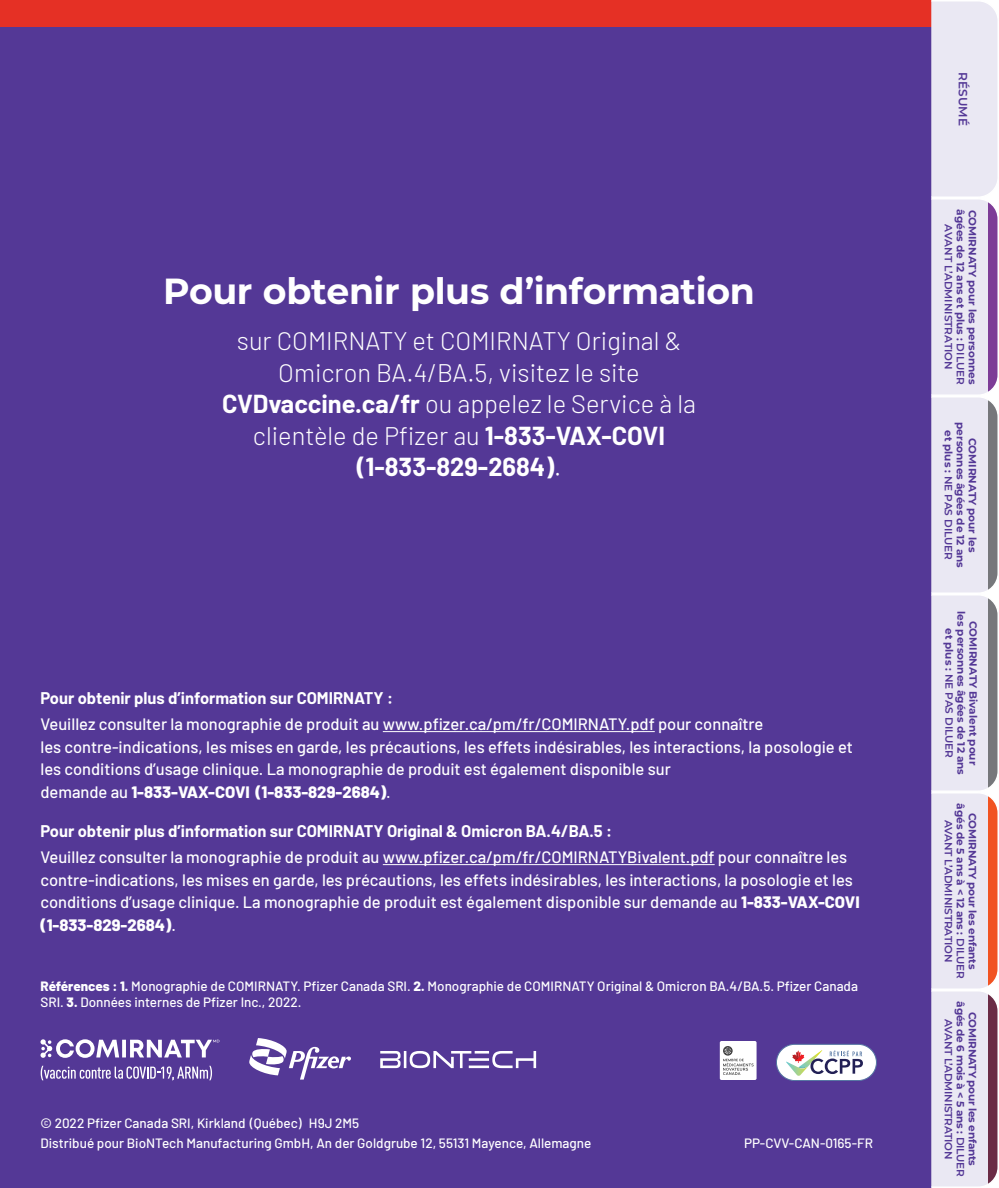
<style>
.page{position:relative;width:999px;height:1188px;background:#fff}
.page>*{position:absolute;margin:0;border:0;box-sizing:border-box;transform-origin:0 0}
.Body_Copy{font:700 36.3px "Montserrat";letter-spacing:-.01em;color:#fff}
.Body_Copy-2{font:300 25.35px/31.5px "Barlow";color:#fff;text-align:center}
.Body{font:500 16.5px/22.5px "Barlow";color:#fff}
.Body-2{font:700 16.5px "Barlow";color:#fff}
.Body-3{font:500 13.5px/16.2px "Barlow";color:#fff}
.t1{font:600 12px "Montserrat";color:#543896}
.t2{font:700 10.5px/12px "Montserrat";color:#543896;text-align:center}
.t3{font:700 10.5px/12px "Montserrat";letter-spacing:-.02em;color:#543896;text-align:center}
.t4{font:600 10.5px "Montserrat";color:#543896}
.s1{font-weight:700}
.s2{font-weight:800}
.s3{font-weight:600}
</style>
<div class="page">
<div style="left:0;top:0;width:933px;height:1188px;background:#543896"></div>
<div style="left:0;top:0;width:933px;height:27px;background:#e53025"></div>
<hr style="left:383px;top:731px;width:272px;height:1px;background:#fff">
<hr style="left:383px;top:864px;width:332px;height:1px;background:#fff">
<svg style="left:41px;top:1066px;width:171px;height:15px"></svg>
<svg style="left:41px;top:1039px;width:178px;height:19px"></svg>
<svg style="left:380px;top:1051px;width:156px;height:17px"></svg>
<svg style="left:249px;top:1038px;width:102px;height:42px"></svg>
<div style="left:776px;top:1044px;width:100px;height:36px;background:#fff;border-radius:18px"></div>
<div style="left:776px;top:1044px;width:101px;height:36px;border:1px solid #5576a2;border-radius:18px"></div>
<svg style="left:786px;top:1050px;width:77px;height:26px"></svg>
<div style="left:720px;top:1041px;width:37px;height:39px;background:#fff;border-radius:2px"></div>
<svg style="left:723px;top:1047px;width:31px;height:28px"></svg>
<svg style="left:931px;top:0;width:67px;height:1188px;background:#e0d8e3"></svg>
<p class="Body_Copy" style="left:163px;top:265px;width:593px">Pour obtenir plus d’information</p>
<p class="Body_Copy-2" style="left:222px;top:324px;width:475px">sur COMIRNATY et COMIRNATY Original &amp; Omicron BA.4/BA.5, visitez le site <span class="s1">CVDvaccine.ca/fr</span> ou appelez le Service à la clientèle de Pfizer au <span class="s1">1-833-VAX-COVI (1-833-829-2684)</span>.</p>
<p class="Body-2" style="left:40px;top:686px;width:354px">Pour obtenir plus d’information sur COMIRNATY :</p>
<p class="Body" style="left:40px;top:712px;width:814px">Veuillez consulter la monographie de produit au www.pfizer.ca/pm/fr/COMIRNATY.pdf pour connaître<br>les contre-indications, les mises en garde, les précautions, les effets indésirables, les interactions, la posologie et les conditions d’usage clinique. La monographie de produit est également disponible sur<br>demande au <span class="s2">1-833-VAX-COVI (1-833-829-2684)</span>.</p>
<p class="Body-2" style="left:40px;top:819px;width:573px">Pour obtenir plus d’information sur COMIRNATY Original &amp; Omicron BA.4/BA.5 :</p>
<p class="Body" style="left:40px;top:845px;width:821px">Veuillez consulter la monographie de produit au www.pfizer.ca/pm/fr/COMIRNATYBivalent.pdf pour connaître les contre-indications, les mises en garde, les précautions, les effets indésirables, les interactions, la posologie et les conditions d’usage clinique. La monographie de produit est également disponible sur demande au <span class="s2">1-833-VAX-COVI (1-833-829-2684)</span>.</p>
<p class="Body-3" style="left:40px;top:977px;width:819px"><span class="s2">Références : 1.</span> Monographie de COMIRNATY. Pfizer Canada SRI. <span class="s2">2.</span> Monographie de COMIRNATY Original &amp; Omicron BA.4/BA.5. Pfizer Canada<br>SRI. <span class="s2">3.</span> Données internes de Pfizer Inc., 2022.</p>
<p class="Body-3" style="left:40px;top:1114px;width:320px">© 2022 Pfizer Canada SRI, Kirkland (Québec) H9J 2M5</p>
<p class="Body-3" style="left:40px;top:1133px;width:552px">Distribué pour BioNTech Manufacturing GmbH, An der Goldgrube 12, 55131 Mayence, Allemagne</p>
<p class="Body-3" style="left:744px;top:1133px;width:130px">PP-CVV-CAN-0165-FR</p>
<p class="t1" style="left:972px;top:72px;width:55px;rotate:90deg">RÉSUMÉ</p>
<p class="t2" style="left:967px;top:209px;width:177px;rotate:90deg">âgées de 12 ans et plus : <span class="s3">DILUER</span></p>
<p class="t2" style="left:979px;top:210px;width:176px;rotate:90deg">COMIRNATY pour les personnes</p>
<p class="t4" style="left:956px;top:224px;width:147px;rotate:90deg">AVANT L’ADMINISTRATION</p>
<p class="t2" style="left:979px;top:422px;width:147px;rotate:90deg">COMIRNATY pour les personnes âgées de 12 ans et plus : <span class="s3">NE PAS DILUER</span></p>
<p class="t2" style="left:980px;top:611px;width:166px;rotate:90deg">COMIRNATY Bivalent pour<br>les personnes âgées de 12 ans et plus : <span class="s3">NE PAS DILUER</span></p>
<p class="t2" style="left:979px;top:803px;width:177px;rotate:90deg">COMIRNATY pour les enfants âgés de 5 ans à &lt; 12 ans : <span class="s3">DILUER<br>AVANT L’ADMINISTRATION</span></p>
<p class="t3" style="left:979px;top:1001px;width:177px;rotate:90deg">COMIRNATY pour les enfants âgés de 6 mois à &lt; 5 ans : <span class="s3">DILUER<br>AVANT L’ADMINISTRATION</span></p>
</div>
